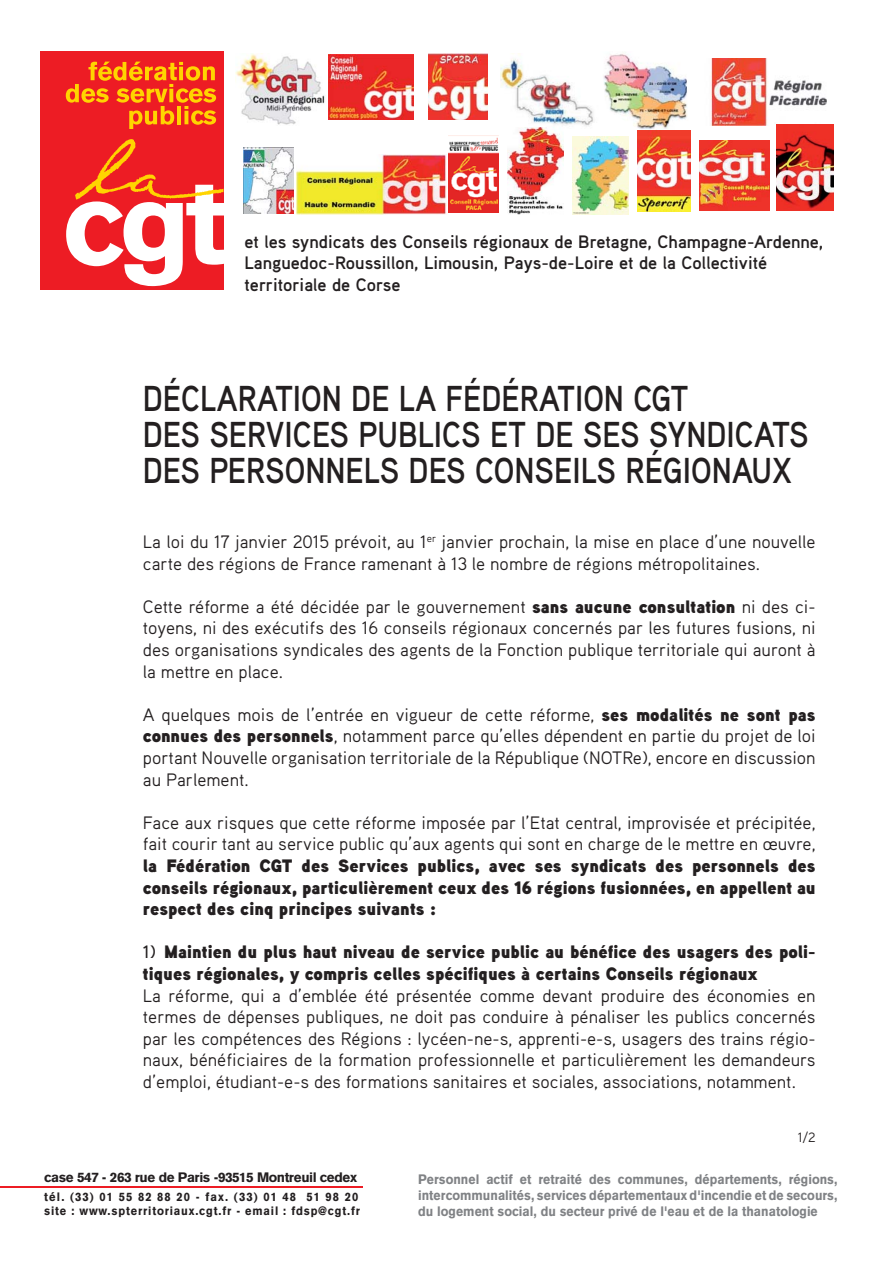
<style>
.page{position:relative;width:893px;height:1263px;background:#fff}
.page>*{position:absolute;margin:0;border:0;box-sizing:border-box;transform-origin:0 0}
.t1{font:700 36px/36px "Aaux Pro";color:#231f20;scale:.86 1}
.t2{font:18px/21.6px "Aaux Pro";color:#231f20;text-align:justify}
.t3{font:18px/21.6px "Aaux Pro Ultra";color:#231f20;text-align:justify}
.t4{font:700 18px/21.6px "Aaux Pro";color:#231f20}
.t5{font:900 13.5px/16.2px "Akzidenz Grotesk";color:#808285;text-align:justify;scale:.91 1}
.t6{font:900 13.5px "Akzidenz Grotesk";letter-spacing:-.035em;color:#231f20}
.t7{font:13.5px "Aaux Pro";color:#231f20}
.t8{font:900 12px/14.4px "Akzidenz Grotesk";letter-spacing:.075em;color:#231f20;scale:.93 1}
.s1{font-family:"Aaux Pro Ultra"}
.s2{font-family:"Aaux Pro";font-weight:500}
</style>
<div class="page">
<div style="left:40px;top:51px;width:184px;height:239px;background:#ed1c24"></div>
<svg style="left:66px;top:139px;width:158px;height:147px"></svg>
<svg style="left:66px;top:62px;width:150px;height:67px"></svg>
<img style="left:236px;top:54px;width:89px;height:71px">
<img style="left:428px;top:54px;width:60px;height:66px">
<img style="left:710px;top:59px;width:116px;height:67px">
<img style="left:243px;top:147px;width:51px;height:66px">
<img style="left:296px;top:154px;width:153px;height:60px">
<img style="left:328px;top:55px;width:86px;height:64px">
<img style="left:449px;top:137px;width:50px;height:75px">
<img style="left:500px;top:54px;width:94px;height:74px">
<img style="left:603px;top:54px;width:85px;height:76px">
<img style="left:507px;top:128px;width:56px;height:86px">
<img style="left:572px;top:137px;width:57px;height:77px">
<img style="left:638px;top:130px;width:52px;height:81px">
<img style="left:699px;top:140px;width:70px;height:70px">
<img style="left:777px;top:124px;width:56px;height:87px">
<hr style="left:0;top:1187px;width:363px;height:1px;background:#ed1c24">
<p class="t4" style="left:244px;top:230px;width:580px">et les syndicats des Conseils régionaux de Bretagne, Champagne-Ardenne,<br>Languedoc-Roussillon, Limousin, Pays-de-Loire et de la Collectivité territoriale de Corse</p>
<h1 class="t1" style="left:143px;top:380px;width:776px">DÉCLARATION DE LA FÉDÉRATION CGT<br>DES SERVICES PUBLICS ET DE SES SYNDICATS<br>DES PERSONNELS DES CONSEILS RÉGIONAUX</h1>
<p class="t2" style="left:143px;top:530px;width:674px">La loi du 17 janvier 2015 prévoit, au 1<sup>er</sup> janvier prochain, la mise en place d’une nouvelle carte des régions de France ramenant à 13 le nombre de régions métropolitaines.</p>
<p class="t2" style="left:143px;top:595px;width:674px">Cette réforme a été décidée par le gouvernement <span class="s1">sans aucune consultation</span> ni des ci&shy;toyens, ni des exécutifs des 16 conseils régionaux concernés par les futures fusions, ni des organisations syndicales des agents de la Fonction publique territoriale qui auront à la mettre en place.</p>
<p class="t2" style="left:143px;top:703px;width:674px">A quelques mois de l’entrée en vigueur de cette réforme, <span class="s1">ses modalités ne sont pas connues des personnels</span>, notamment parce qu’elles dépendent en partie du projet de loi portant Nouvelle organisation territoriale de la République (NOTRe), encore en discussion au Parlement.</p>
<p class="t2" style="left:143px;top:811px;width:674px">Face aux risques que cette réforme imposée par l’Etat central, improvisée et précipitée, fait courir tant au service public qu’aux agents qui sont en charge de le mettre en œuvre,</p>
<p class="t3" style="left:143px;top:854px;width:674px">la Fédération CGT des Services publics, avec ses syndicats des personnels des conseils régionaux, particulièrement ceux des 16 régions fusionnées, en appellent au respect des cinq principes suivants :</p>
<p class="t3" style="left:143px;top:941px;width:674px"><span class="s2">1)</span> Maintien du plus haut niveau de service public au bénéfice des usagers des poli&shy;tiques régionales, y compris celles spécifiques à certains Conseils régionaux</p>
<p class="t2" style="left:143px;top:984px;width:674px">La réforme, qui a d’emblée été présentée comme devant produire des économies en termes de dépenses publiques, ne doit pas conduire à pénaliser les publics concernés par les compétences des Régions : lycéen-ne-s, apprenti-e-s, usagers des trains régio&shy;naux, bénéficiaires de la formation professionnelle et particulièrement les demandeurs d’emploi, étudiant-e-s des formations sanitaires et sociales, associations, notamment.</p>
<p class="t6" style="left:44px;top:1172px;width:314px">case 547 - 263 rue de Paris -93515 Montreuil cedex</p>
<p class="t8" style="left:44px;top:1190px;width:341px">tél. (33) 01 55 82 88 20 - fax. (33) 01 48 51 98 20 site : www.spterritoriaux.cgt.fr - email : fdsp@cgt.fr</p>
<p class="t7" style="left:798px;top:1129px;width:19px">1/2</p>
<p class="t5" style="left:418px;top:1172px;width:462px">Personnel actif et retraité des communes, départements, régions, intercommunalités, services départementaux d'incendie et de secours, du logement social, du secteur privé de l'eau et de la thanatologie</p>
</div>
